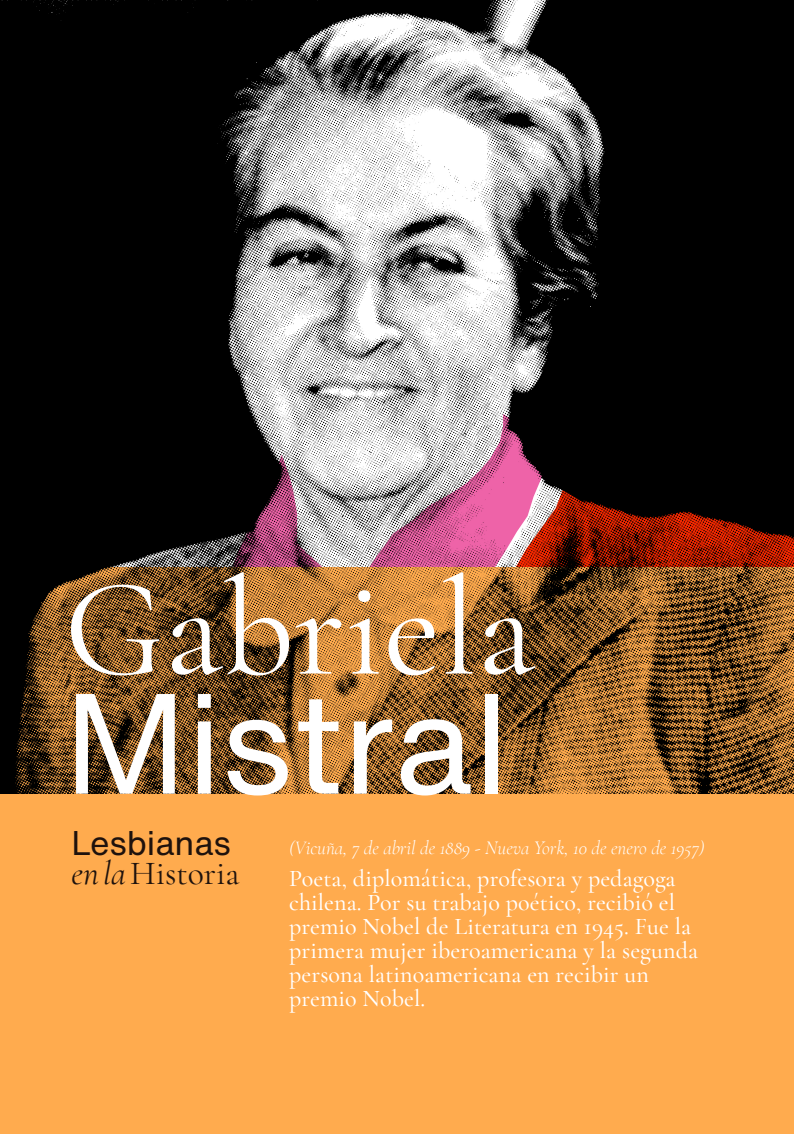
<style>
.page{position:relative;width:794px;height:1134px;background:#fff}
.page>*{position:absolute;margin:0;border:0;box-sizing:border-box;transform-origin:0 0}
.t1{font:140px "Cormorant Garamond";color:#fff}
.t2{font:140px "Helvetica Now Text";color:#fff}
.t3{font:33.68px "Cormorant Garamond";color:#1e120d}
.t4{font:33.68px "Helvetica Now Text";color:#1e120d}
.t5{font:500 24px/24px "Cormorant Garamond";letter-spacing:.005em;color:#fff}
.t6{font:italic 300 19.2px "Cormorant Garamond";color:#fff}
.s1{font-style:italic}
</style>
<div class="page">
<div style="left:0;top:567px;width:794px;height:567px;background:#ffab4e"></div>
<img style="left:0;top:0;width:794px;height:794px">
<h1 class="t1" style="left:64px;top:544px;width:473px">Gabriela</h1>
<h1 class="t2" style="left:64px;top:638px;width:446px">Mistral</h1>
<h2 class="t4" style="left:71px;top:817px;width:161px">Lesbianas</h2>
<h2 class="t3" style="left:71px;top:852px;width:169px"><span class="s1">en la</span>Historia</h2>
<p class="t6" style="left:289px;top:837px;width:417px">(Vicuña, 7 de abril de 1889 - Nueva York, 10 de enero de 1957)</p>
<p class="t5" style="left:289px;top:867px;width:410px">Poeta, diplomática, profesora y pedagoga chilena. Por su trabajo poético, recibió el premio Nobel de Literatura en 1945. Fue la primera mujer iberoamericana y la segunda persona latinoamericana en recibir un premio Nobel.</p>
</div>
